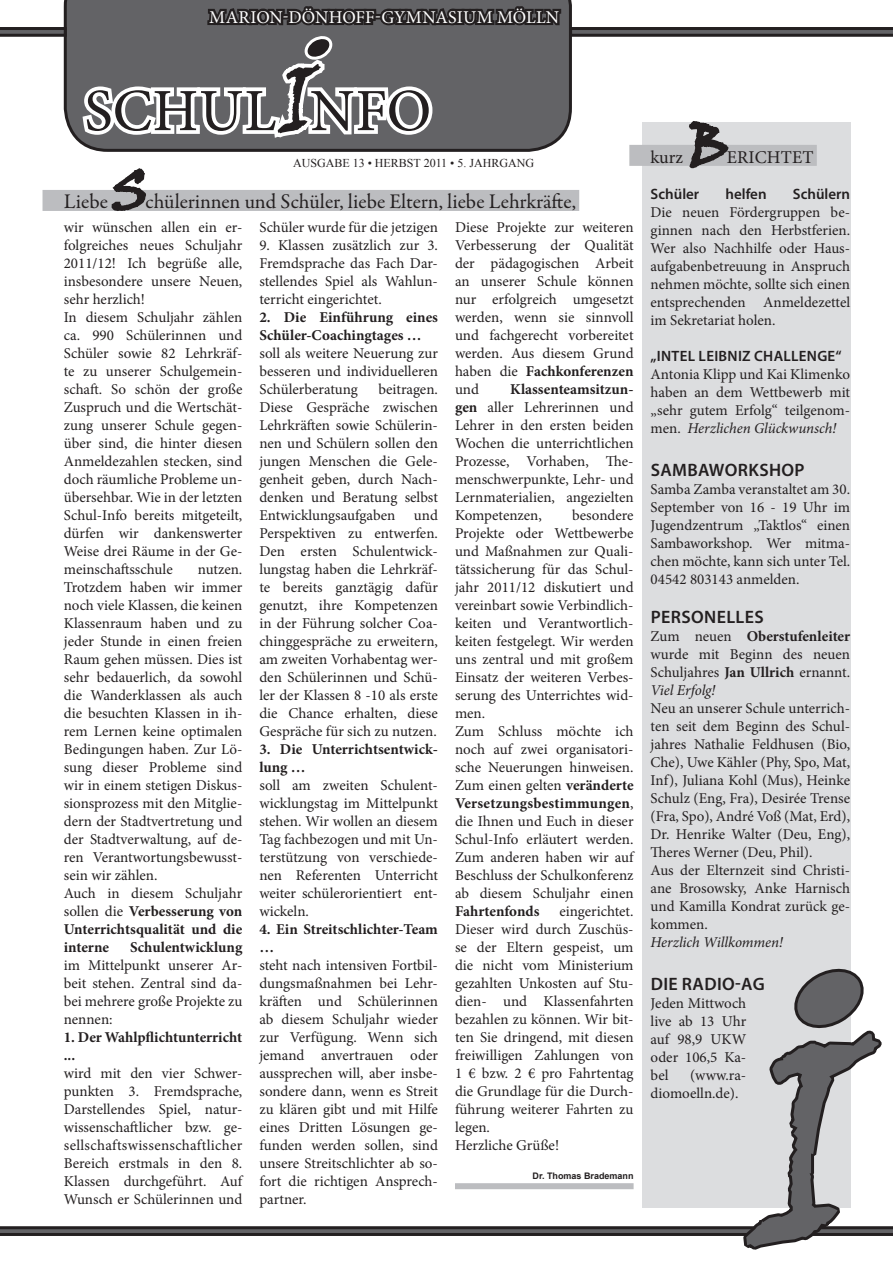
<style>
.page{position:relative;width:893px;height:1263px;background:#fff}
.page>*{position:absolute;margin:0;border:0;box-sizing:border-box;transform-origin:0 0}
.t1{font:300px "Viner Hand ITC";color:#636366}
.t2{font:60px "Minion Pro";letter-spacing:.005em;color:#231f20}
.t3{font:52.5px "Viner Hand ITC";color:#231f20}
.t4{font:21px "Garamond Premr Pro";color:#231f20}
.t5{font:600 18px "Myriad Pro";letter-spacing:.02em;color:#231f20}
.t6{font:18px "Minion Pro";letter-spacing:.015em;color:#fff}
.t7{font:18px "Minion Pro";letter-spacing:.01em;color:#231f20}
.t8{font:15px/18px "Minion Pro";color:#231f20;text-align:justify}
.t9{font:700 15px/18px "Minion Pro";color:#231f20}
.t10{font:600 15px "Myriad Pro";letter-spacing:.02em;color:#231f20}
.t11{font:italic 15px "Minion Pro";letter-spacing:-.005em;color:#231f20}
.t12{font:12px "Times New Roman";color:#231f20}
.t13{font:700 9px "Arial";color:#231f20}
.s1{font-family:"Viner Hand ITC";font-size:97.5px}
.s2{font-weight:700}
.s3{font-style:italic}
</style>
<div class="page">
<div style="left:642px;top:122px;width:208px;height:1086px;background:#dcdddf"></div>
<div style="left:629px;top:145px;width:188px;height:21px;background:#bcbdc0"></div>
<svg style="left:689px;top:121px;width:40px;height:48px"></svg>
<svg style="left:64px;top:0;width:508px;height:142px;background:#626163"></svg>
<svg style="left:0;top:27px;width:67px;height:10px"></svg>
<svg style="left:569px;top:27px;width:324px;height:10px;background:#3f3d3f"></svg>
<svg style="left:0;top:964px;width:893px;height:286px"></svg>
<div style="left:43px;top:190px;width:536px;height:21px;background:#bcbdc0"></div>
<svg style="left:78px;top:0;width:485px;height:211px"></svg>
<div style="left:455px;top:1183px;width:179px;height:6px;background:#bcbdc0"></div>
<p class="t6" style="left:209px;top:5px;width:352px">Marion-Dönhoff-Gymnasium Mölln</p>
<h2 class="t2" style="left:84px;top:71px;width:349px">Schul<span class="s1">i</span>nfo</h2>
<p class="t12" style="left:293px;top:155px;width:243px">AUSGABE 13 • HERBST 2011 • 5. JAHRGANG</p>
<h3 class="t3" style="left:112px;top:159px;width:37px">S</h3>
<h3 class="t4" style="left:145px;top:188px;width:432px">chülerinnen und Schüler, liebe Eltern, liebe Lehrkräfte,</h3>
<h3 class="t4" style="left:64px;top:188px;width:46px">Liebe</h3>
<p class="t8" style="left:64px;top:218px;width:180px;text-align:left">wir wünschen allen ein er&shy;folgreiches neues Schuljahr<br>2011/12! Ich begrüße alle, insbesondere unsere Neuen, sehr herzlich!<br>In diesem Schuljahr zählen ca. 990 Schülerinnen und<br>Schüler sowie 82 Lehrkräf&shy;te zu unserer Schulgemein&shy;schaft. So schön der große<br>Zuspruch und die Wertschät&shy;zung unserer Schule gegen&shy;über sind, die hinter diesen<br>Anmeldezahlen stecken, sind doch räumliche Probleme un&shy;übersehbar. Wie in der letzten<br>Schul-Info bereits mitgeteilt, dürfen wir dankenswerter<br>Weise drei Räume in der Ge&shy;meinschaftsschule</p>
<p class="t8" style="left:64px;top:560px;width:180px;text-align:left;text-indent:134px">nutzen.<br>Trotzdem haben wir immer noch viele Klassen, die keinen<br>Klassenraum haben und zu jeder Stunde in einen freien<br>Raum gehen müssen. Dies ist sehr bedauerlich, da sowohl die Wanderklassen als auch die besuchten Klassen in ih&shy;rem Lernen keine optimalen<br>Bedingungen haben. Zur Lö&shy;sung dieser Probleme sind wir in einem stetigen Diskus&shy;sionsprozess mit den Mitglie&shy;dern der Stadtvertretung und der Stadtverwaltung, auf de&shy;ren Verantwortungsbewusst&shy;sein wir zählen.<br>Auch in diesem Schuljahr sollen die <span class="s2">Verbesserung von<br>Unterrichtsqualität und die interne</span></p>
<p class="t9" style="left:130px;top:938px;width:114px">Schulentwicklung</p>
<p class="t8" style="left:64px;top:956px;width:180px">im Mittelpunkt unserer Ar&shy;beit stehen. Zentral sind da&shy;bei mehrere große Projekte zu nennen:</p>
<p class="t9" style="left:64px;top:1028px;width:180px">1. Der Wahlpflichtunterricht ...</p>
<p class="t8" style="left:64px;top:1064px;width:181px">wird mit den vier Schwer&shy;punkten 3. Fremdsprache, Darstellendes Spiel, natur&shy;wissenschaftlicher bzw. ge&shy;sellschaftswissenschaftlicher Bereich erstmals in den 8.<br>Klassen durchgeführt. Auf Wunsch er Schülerinnen und</p>
<p class="t8" style="left:259px;top:218px;width:180px">Schüler wurde für die jetzigen</p>
<p class="t8" style="left:259px;top:236px;width:180px">9. Klassen zusätzlich zur 3.<br>Fremdsprache das Fach Dar&shy;stellendes Spiel als Wahlun&shy;terricht eingerichtet.</p>
<p class="t9" style="left:259px;top:308px;width:180px">2. Die Einführung eines<br>Schüler-Coachingtages …</p>
<p class="t8" style="left:259px;top:344px;width:180px">soll als weitere Neuerung zur besseren und individuelleren Schülerberatung</p>
<p class="t8" style="left:259px;top:380px;width:180px;text-indent:119px">beitragen.<br>Diese Gespräche zwischen Lehrkräften sowie Schülerin&shy;nen und Schülern sollen den jungen Menschen die Gele&shy;genheit geben, durch Nach&shy;denken und Beratung selbst Entwicklungsaufgaben und Perspektiven zu entwerfen.<br>Den ersten Schulentwick&shy;lungstag haben die Lehrkräf&shy;te bereits ganztägig dafür genutzt, ihre Kompetenzen in der Führung solcher Coa&shy;chinggespräche zu erweitern, am zweiten Vorhabentag wer&shy;den Schülerinnen und Schü&shy;ler der Klassen 8 -10 als erste die Chance erhalten, diese Gespräche für sich zu nutzen.</p>
<p class="t9" style="left:259px;top:740px;width:180px">3. Die Unterrichtsentwick&shy;lung …</p>
<p class="t8" style="left:259px;top:776px;width:180px">soll am zweiten Schulent&shy;wicklungstag im Mittelpunkt stehen. Wir wollen an diesem Tag fachbezogen und mit Un&shy;terstützung von verschiede&shy;nen Referenten Unterricht weiter schülerorientiert ent&shy;wickeln.</p>
<p class="t9" style="left:259px;top:920px;width:180px">4. Ein Streitschlichter-Team …</p>
<p class="t8" style="left:259px;top:956px;width:180px">steht nach intensiven Fortbil&shy;dungsmaßnahmen bei Lehr&shy;kräften und Schülerinnen ab diesem Schuljahr wieder zur Verfügung. Wenn sich jemand anvertrauen oder aussprechen will, aber insbe&shy;sondere dann, wenn es Streit zu klären gibt und mit Hilfe eines Dritten Lösungen ge&shy;funden werden sollen, sind unsere Streitschlichter ab so&shy;fort die richtigen Ansprech&shy;partner.</p>
<p class="t8" style="left:455px;top:218px;width:180px">Diese Projekte zur weiteren Verbesserung der Qualität der pädagogischen Arbeit an unserer Schule können nur erfolgreich umgesetzt werden, wenn sie sinnvoll und fachgerecht vorbereitet werden. Aus diesem Grund haben die <span class="s2">Fachkonferenzen </span>und</p>
<p class="t8" style="left:455px;top:380px;width:180px;text-indent:55px"><span class="s2">Klassenteamsitzun&shy;gen</span> aller Lehrerinnen und Lehrer in den ersten beiden Wochen die unterrichtlichen Prozesse, Vorhaben, The&shy;menschwerpunkte, Lehr- und Lernmaterialien, angezielten Kompetenzen,</p>
<p class="t8" style="left:455px;top:506px;width:181px;text-align:left;text-indent:117px">besondere<br>Projekte oder Wettbewerbe und Maßnahmen zur Quali&shy;tätssicherung für das Schul&shy;jahr 2011/12 diskutiert und vereinbart sowie Verbindlich&shy;keiten und Verantwortlich&shy;keiten festgelegt. Wir werden uns zentral und mit großem<br>Einsatz der weiteren Verbes&shy;serung des Unterrichtes wid&shy;men.<br>Zum Schluss möchte ich noch auf zwei organisatori&shy;sche Neuerungen hinweisen.<br>Zum einen gelten <span class="s2">veränderte<br>Versetzungsbestimmungen</span>, die Ihnen und Euch in dieser<br>Schul-Info erläutert werden.<br>Zum anderen haben wir auf<br>Beschluss der Schulkonferenz ab diesem Schuljahr einen</p>
<p class="t9" style="left:455px;top:902px;width:86px">Fahrtenfonds</p>
<p class="t8" style="left:455px;top:902px;width:180px;text-align:left;text-indent:104px">eingerichtet.<br>Dieser wird durch Zuschüs&shy;se der Eltern gespeist, um die nicht vom Ministerium gezahlten Unkosten auf Stu&shy;dien- und Klassenfahrten bezahlen zu können. Wir bit&shy;ten Sie dringend, mit diesen freiwilligen Zahlungen von<br>1 € bzw. 2 € pro Fahrtentag die Grundlage für die Durch&shy;führung weiterer Fahrten zu legen.<br>Herzliche Grüße!</p>
<p class="t13" style="left:533px;top:1170px;width:103px">Dr. Thomas Brademann</p>
<h3 class="t3" style="left:688px;top:114px;width:42px">b</h3>
<p class="t7" style="left:651px;top:145px;width:34px">kurz</p>
<p class="t7" style="left:727px;top:145px;width:88px">erichtet</p>
<p class="t10" style="left:651px;top:184px;width:50px">SCHÜLER</p>
<p class="t10" style="left:725px;top:184px;width:43px">HELFEN</p>
<p class="t10" style="left:793px;top:184px;width:59px">SCHÜLERN</p>
<p class="t8" style="left:651px;top:203px;width:201px">Die neuen Fördergruppen be&shy;ginnen nach den Herbstferien.<br>Wer also Nachhilfe oder Haus&shy;aufgabenbetreuung in Anspruch nehmen möchte, sollte sich einen entsprechenden Anmeldezettel im Sekretariat holen.</p>
<p class="t10" style="left:651px;top:346px;width:193px">„INTEL LEIBNIZ CHALLENGE“</p>
<p class="t8" style="left:651px;top:365px;width:201px">Antonia Klipp und Kai Klimenko haben an dem Wettbewerb mit „sehr gutem Erfolg“ teilgenom&shy;men. <span class="s3">Herzlichen Glückwunsch!</span></p>
<p class="t5" style="left:651px;top:458px;width:155px">SAMBAWORKSHOP</p>
<p class="t8" style="left:651px;top:480px;width:201px">Samba Zamba veranstaltet am 30.<br>September von 16 - 19 Uhr im Jugendzentrum „Taktlos“ einen Sambaworkshop. Wer mitma&shy;chen möchte, kann sich unter Tel.<br>04542 803143 anmelden.</p>
<p class="t5" style="left:651px;top:606px;width:113px">PERSONELLES</p>
<p class="t8" style="left:651px;top:628px;width:201px">Zum neuen <span class="s2">Oberstufenleiter </span>wurde mit Beginn des neuen Schuljahres <span class="s2">Jan Ullrich</span> ernannt.<br><span class="s3">Viel Erfolg!</span></p>
<p class="t8" style="left:651px;top:700px;width:201px;text-align:left">Neu an unserer Schule unterrich&shy;ten seit dem Beginn des Schul&shy;jahres Nathalie Feldhusen (Bio,<br>Che), Uwe Kähler (Phy, Spo, Mat,<br>Inf), Juliana Kohl (Mus), Heinke<br>Schulz (Eng, Fra), Desirée Trense (Fra, Spo), André Voß (Mat, Erd),<br>Dr. Henrike Walter (Deu, Eng),<br>Theres Werner (Deu, Phil).<br>Aus der Elternzeit sind Christi&shy;ane Brosowsky, Anke Harnisch und Kamilla Kondrat zurück ge&shy;kommen.</p>
<p class="t11" style="left:651px;top:932px;width:134px">Herzlich Willkommen!</p>
<p class="t5" style="left:651px;top:973px;width:103px">DIE RADIO-AG</p>
<p class="t8" style="left:651px;top:994px;width:97px">Jeden Mittwoch live ab 13 Uhr auf 98,9 UKW oder 106,5 Ka&shy;bel</p>
<h1 class="t1" style="left:746px;top:958px;width:117px">I</h1>
<p class="t8" style="left:651px;top:1066px;width:97px;text-indent:39px">(www.ra&shy;diomoelln.de).</p>
</div>
